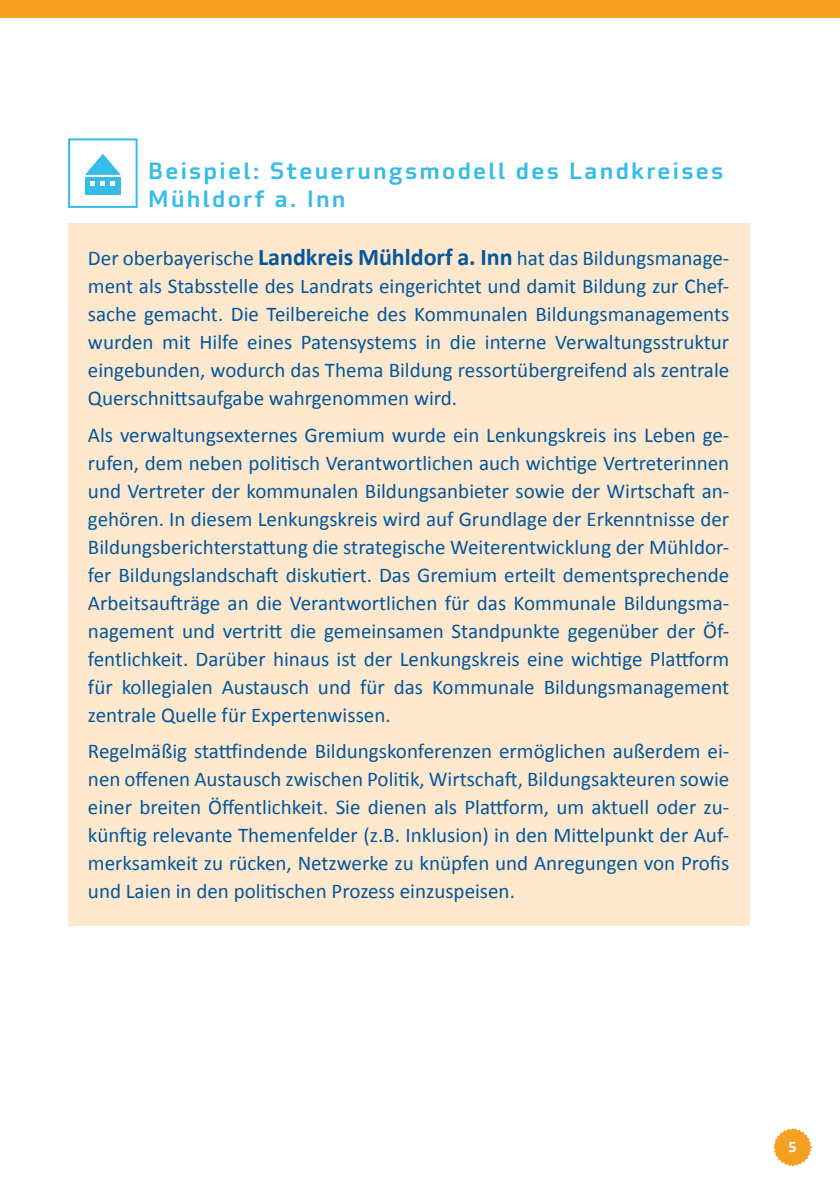
<style>
.page{position:relative;width:840px;height:1191px;background:#fff}
.page>*{position:absolute;margin:0;border:0;box-sizing:border-box;transform-origin:0 0}
.t1{font:500 23px/27.6px "Utility OT";letter-spacing:.07em;color:#35bce9}
.t2{font:21px/28px "Calibri";color:#02579e;text-align:justify}
.t3{font:700 16.2px "Calibri";color:#fff}
.s1{font-weight:700;font-size:24px}
</style>
<div class="page">
<svg style="left:773px;top:1128px;width:39px;height:39px"></svg>
<div style="left:0;top:0;width:839px;height:18px;background:#f6a023"></div>
<div style="left:68px;top:223px;width:680px;height:702px;background:#fee8cd"></div>
<div style="left:68px;top:138px;width:69px;height:70px;background:#fff;border:2px solid #35bce9"></div>
<div style="left:85px;top:177px;width:36px;height:18px;background:#35bce9"></div>
<svg style="left:85px;top:154px;width:36px;height:21px"></svg>
<svg style="left:91px;top:181px;width:4px;height:5px"></svg>
<svg style="left:101px;top:181px;width:4px;height:5px"></svg>
<svg style="left:111px;top:181px;width:4px;height:5px"></svg>
<p class="t1" style="left:148px;top:157px;width:576px">Beispiel: Steuerungsmodell des Landkreises<br>Mühldorf a. Inn</p>
<p class="t2" style="left:88px;top:244px;width:642px">Der oberbayerische <span class="s1">Landkreis Mühldorf a. Inn</span> hat das Bildungsmanage&shy;ment als Stabsstelle des Landrats eingerichtet und damit Bildung zur Chef&shy;sache gemacht. Die Teilbereiche des Kommunalen Bildungsmanagements wurden mit Hilfe eines Patensystems in die interne Verwaltungsstruktur eingebunden, wodurch das Thema Bildung ressortübergreifend als zentrale Querschnittsaufgabe wahrgenommen wird.</p>
<p class="t2" style="left:88px;top:421px;width:642px">Als verwaltungsexternes Gremium wurde ein Lenkungskreis ins Leben ge&shy;rufen, dem neben politisch Verantwortlichen auch wichtige Vertreterinnen und Vertreter der kommunalen Bildungsanbieter sowie der Wirtschaft an&shy;gehören. In diesem Lenkungskreis wird auf Grundlage der Erkenntnisse der Bildungsberichterstattung die strategische Weiterentwicklung der Mühldor&shy;fer Bildungslandschaft diskutiert. Das Gremium erteilt dementsprechende Arbeitsaufträge an die Verantwortlichen für das Kommunale Bildungsma&shy;nagement und vertritt die gemeinsamen Standpunkte gegenüber der Öf&shy;fentlichkeit. Darüber hinaus ist der Lenkungskreis eine wichtige Plattform für kollegialen Austausch und für das Kommunale Bildungsmanagement zentrale Quelle für Expertenwissen.</p>
<p class="t2" style="left:88px;top:737px;width:642px">Regelmäßig stattfindende Bildungskonferenzen ermöglichen außerdem ei&shy;nen offenen Austausch zwischen Politik, Wirtschaft, Bildungsakteuren sowie einer breiten Öffentlichkeit. Sie dienen als Plattform, um aktuell oder zu&shy;künftig relevante Themenfelder (z.B. Inklusion) in den Mittelpunkt der Auf&shy;merksamkeit zu rücken, Netzwerke zu knüpfen und Anregungen von Profis und Laien in den politischen Prozess einzuspeisen.</p>
<p class="t3" style="left:788px;top:1136px;width:10px">5</p>
</div>
